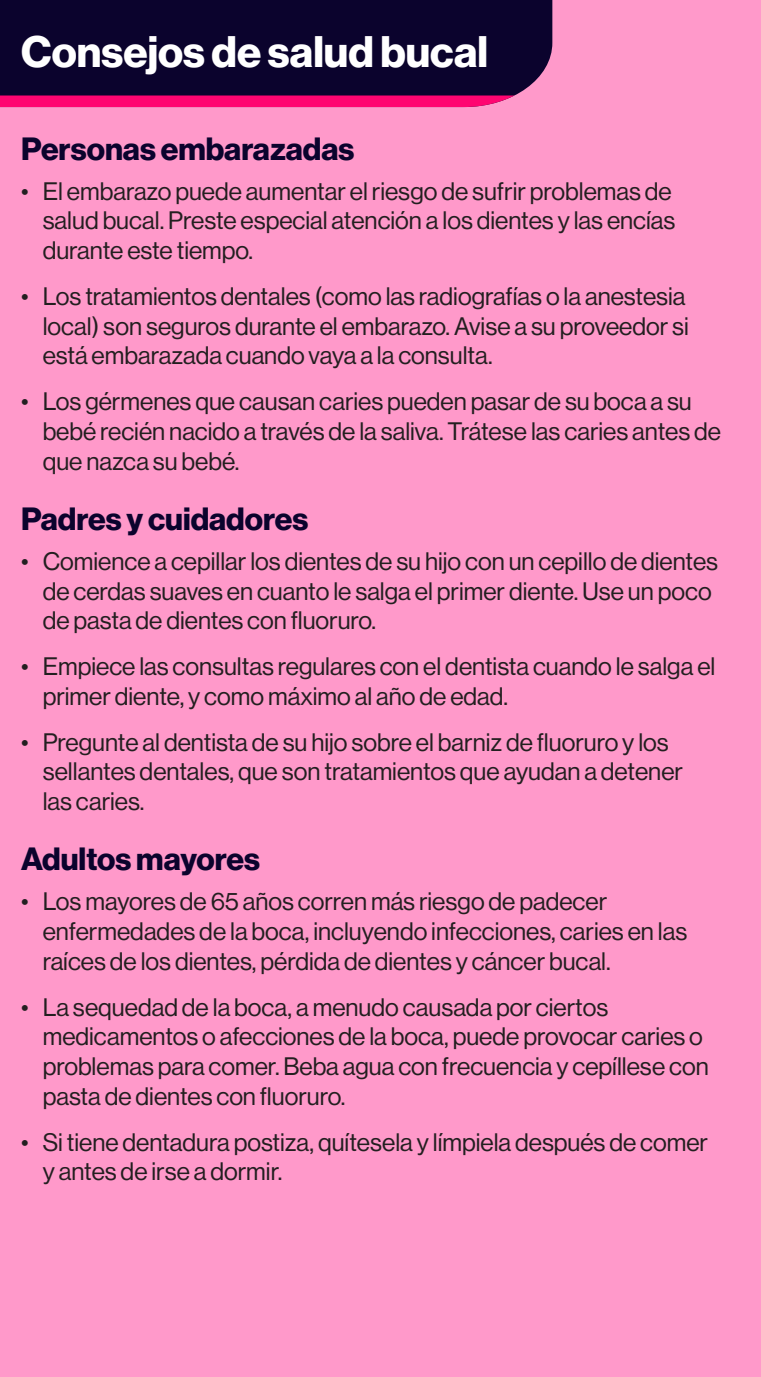
<style>
.page{position:relative;width:761px;height:1377px;background:#ff99ca}
.page>*{position:absolute;margin:0;border:0;box-sizing:border-box;transform-origin:0 0}
.t1{font:700 43.2px "Neue Haas Display";color:#fff}
.t2{font:700 31.5px "Neue Haas Display";color:#0b032d}
.t3{font:24.75px/29.7px "Neue Haas Display";color:#231f20}
</style>
<div class="page">
<div style="left:0;top:0;width:552px;height:96px;background:#0b032d"></div>
<div style="left:0;top:96px;width:514px;height:11px;background:#ff0571"></div>
<p class="t1" style="left:21px;top:27px;width:468px">Consejos de salud bucal</p>
<p class="t2" style="left:21px;top:130px;width:335px">Personas embarazadas</p>
<p class="t3" style="left:43px;top:176px;width:634px;text-indent:-22px">• El embarazo puede aumentar el riesgo de sufrir problemas de salud bucal. Preste especial atención a los dientes y las encías durante este tiempo.</p>
<p class="t3" style="left:43px;top:282px;width:647px;text-indent:-22px">• Los tratamientos dentales (como las radiografías o la anestesia local) son seguros durante el embarazo. Avise a su proveedor si está embarazada cuando vaya a la consulta.</p>
<p class="t3" style="left:43px;top:387px;width:680px;text-indent:-22px">• Los gérmenes que causan caries pueden pasar de su boca a su bebé recién nacido a través de la saliva. Trátese las caries antes de que nazca su bebé.</p>
<p class="t2" style="left:21px;top:501px;width:289px">Padres y cuidadores</p>
<p class="t3" style="left:43px;top:546px;width:677px;text-indent:-22px">• Comience a cepillar los dientes de su hijo con un cepillo de dientes de cerdas suaves en cuanto le salga el primer diente. Use un poco de pasta de dientes con fluoruro.</p>
<p class="t3" style="left:43px;top:652px;width:674px;text-indent:-22px">• Empiece las consultas regulares con el dentista cuando le salga el primer diente, y como máximo al año de edad.</p>
<p class="t3" style="left:43px;top:727px;width:641px;text-indent:-22px">• Pregunte al dentista de su hijo sobre el barniz de fluoruro y los sellantes dentales, que son tratamientos que ayudan a detener las caries.</p>
<p class="t2" style="left:21px;top:841px;width:240px">Adultos mayores</p>
<p class="t3" style="left:43px;top:887px;width:646px;text-indent:-22px">• Los mayores de 65 años corren más riesgo de padecer enfermedades de la boca, incluyendo infecciones, caries en las raíces de los dientes, pérdida de dientes y cáncer bucal.</p>
<p class="t3" style="left:43px;top:992px;width:667px;text-indent:-22px">• La sequedad de la boca, a menudo causada por ciertos medicamentos o afecciones de la boca, puede provocar caries o problemas para comer. Beba agua con frecuencia y cepíllese con pasta de dientes con fluoruro.</p>
<p class="t3" style="left:43px;top:1127px;width:667px;text-indent:-22px">• Si tiene dentadura postiza, quítesela y límpiela después de comer y antes de irse a dormir.</p>
</div>
